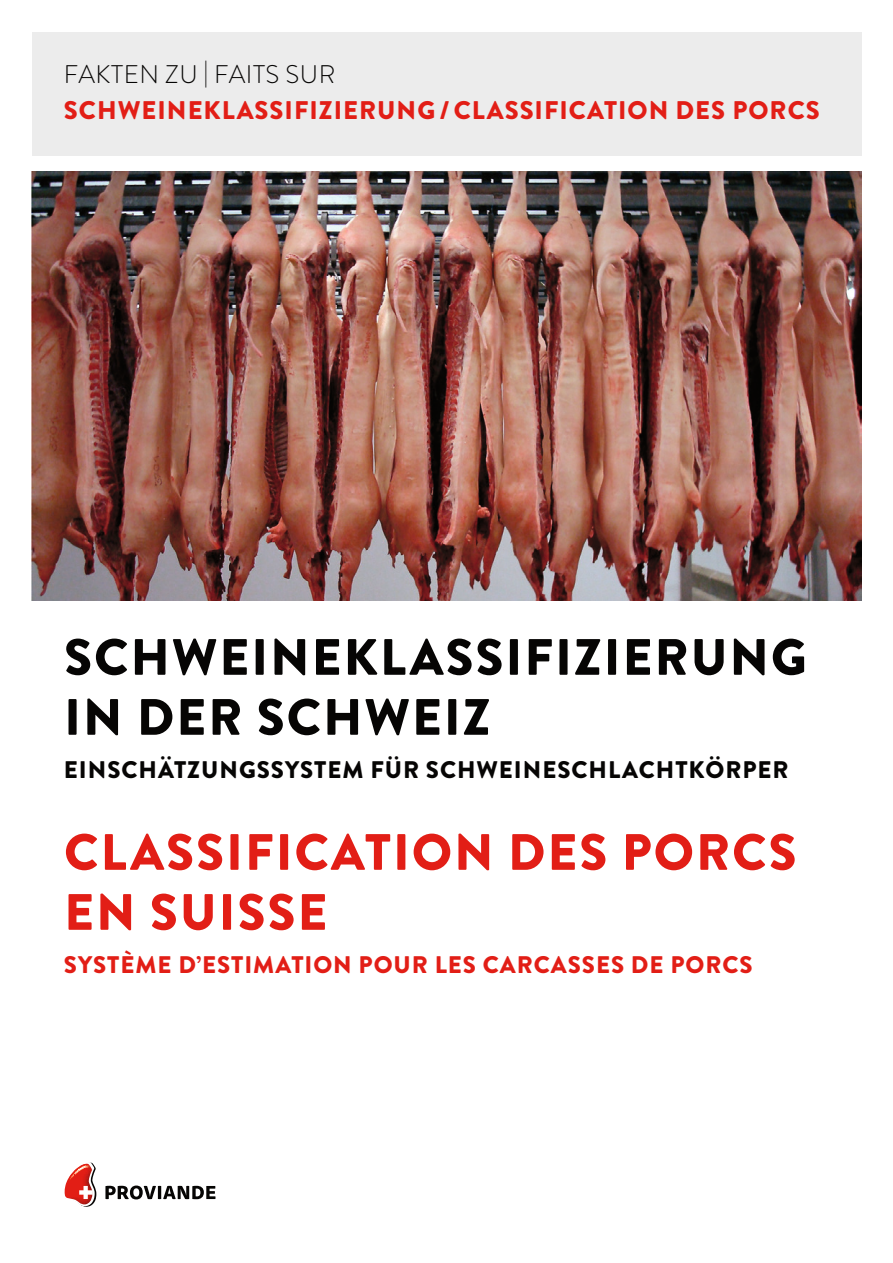
<style>
.page{position:relative;width:893px;height:1263px;background:#fff}
.page>*{position:absolute;margin:0;border:0;box-sizing:border-box;transform-origin:0 0}
.t1{font:900 51px/60px "Brandon Grotesque";letter-spacing:.04em;color:#060504}
.t2{font:900 51px/60px "Brandon Grotesque";letter-spacing:.04em;color:#e21e16}
.t3{font:900 25.5px "Brandon Grotesque";letter-spacing:.04em;color:#e21e16}
.t4{font:300 25.5px "Brandon Grotesque";letter-spacing:.02em;color:#060504}
.t5{font:900 24px "Brandon Grotesque";letter-spacing:.04em;color:#060504}
.t6{font:900 24px "Brandon Grotesque";letter-spacing:.04em;color:#e21e16}
</style>
<div class="page">
<div style="left:32px;top:32px;width:829px;height:123px;background:#ececec"></div>
<svg style="left:64px;top:1162px;width:32px;height:45px"></svg>
<svg style="left:105px;top:1185px;width:110px;height:14px"></svg>
<img style="left:32px;top:171px;width:829px;height:429px">
<p class="t4" style="left:64px;top:57px;width:273px">FAKTEN ZU | FAITS SUR</p>
<p class="t3" style="left:64px;top:92px;width:757px">SCHWEINEKLASSIFIZIERUNG / CLASSIFICATION DES PORCS</p>
<h1 class="t1" style="left:64px;top:628px;width:744px">SCHWEINEKLASSIFIZIERUNG<br>IN DER SCHWEIZ</h1>
<p class="t5" style="left:64px;top:752px;width:726px">EINSCHÄTZUNGSSYSTEM FÜR SCHWEINESCHLACHTKÖRPER</p>
<h1 class="t2" style="left:64px;top:823px;width:734px">CLASSIFICATION DES PORCS<br>EN SUISSE</h1>
<p class="t6" style="left:64px;top:947px;width:690px">SYSTÈME D’ESTIMATION POUR LES CARCASSES DE PORCS</p>
</div>
